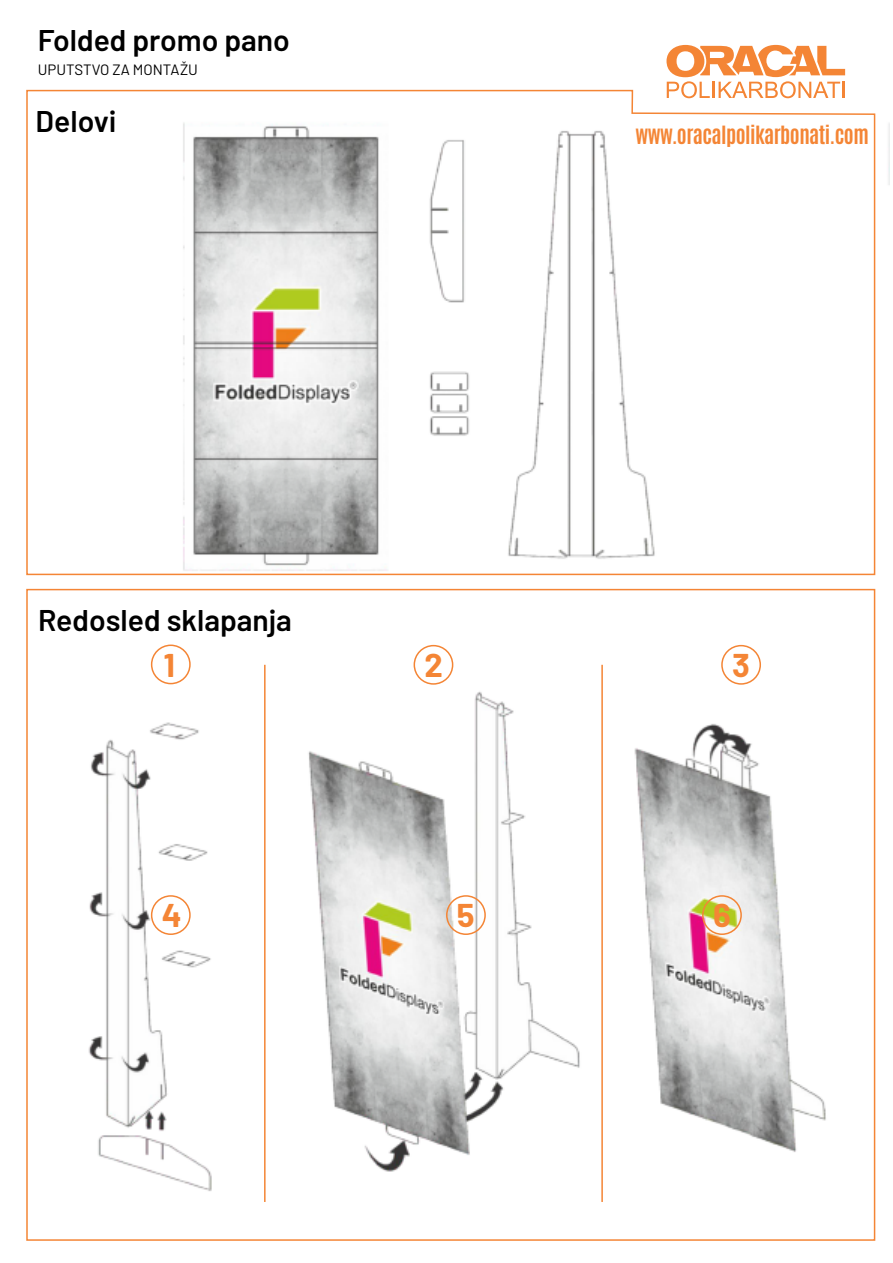
<style>
.page{position:relative;width:893px;height:1263px;background:#fff}
.page>*{position:absolute;margin:0;border:0;box-sizing:border-box;transform-origin:0 0}
.t1{font:700 33px "Barlow";color:#f48535}
.t2{font:600 30px "Barlow";color:#000}
.t3{font:700 21px "Antonio";letter-spacing:-.025em;color:#f48535}
.t4{font:15px "Barlow";color:#000}
</style>
<div class="page">
<img style="left:26px;top:44px;width:864px;height:1197px">
<svg style="left:666px;top:45px;width:179px;height:44px"></svg>
<svg style="left:26px;top:89px;width:850px;height:487px"></svg>
<hr style="left:264px;top:665px;width:2px;height:537px;background:#f48535">
<div style="left:151px;top:644px;width:40px;height:40px;border:2px solid #f48535;border-radius:50%"></div>
<div style="left:414px;top:645px;width:39px;height:40px;border:2px solid #f48535;border-radius:50%"></div>
<hr style="left:601px;top:665px;width:2px;height:537px;background:#f48535">
<div style="left:721px;top:645px;width:40px;height:40px;border:2px solid #f48535;border-radius:50%"></div>
<div style="left:151px;top:895px;width:40px;height:40px;border:2px solid #f48535;border-radius:50%"></div>
<div style="left:446px;top:895px;width:40px;height:40px;border:2px solid #f48535;border-radius:50%"></div>
<div style="left:702px;top:895px;width:40px;height:40px;border:2px solid #f48535;border-radius:50%"></div>
<p class="t2" style="left:38px;top:22px;width:253px">Folded promo pano</p>
<p class="t4" style="left:38px;top:61px;width:162px">UPUTSTVO ZA MONTAŽU</p>
<p class="t2" style="left:36px;top:102px;width:82px">Delovi</p>
<p class="t2" style="left:38px;top:602px;width:255px">Redosled sklapanja</p>
<p class="t1" style="left:164px;top:644px;width:13px">1</p>
<p class="t1" style="left:424px;top:644px;width:20px">2</p>
<p class="t3" style="left:635px;top:120px;width:235px">www.oracalpolikarbonati.com</p>
<p class="t1" style="left:732px;top:644px;width:19px">3</p>
<p class="t1" style="left:162px;top:894px;width:21px">4</p>
<p class="t1" style="left:457px;top:894px;width:19px">5</p>
<p class="t1" style="left:713px;top:894px;width:19px">6</p>
</div>
